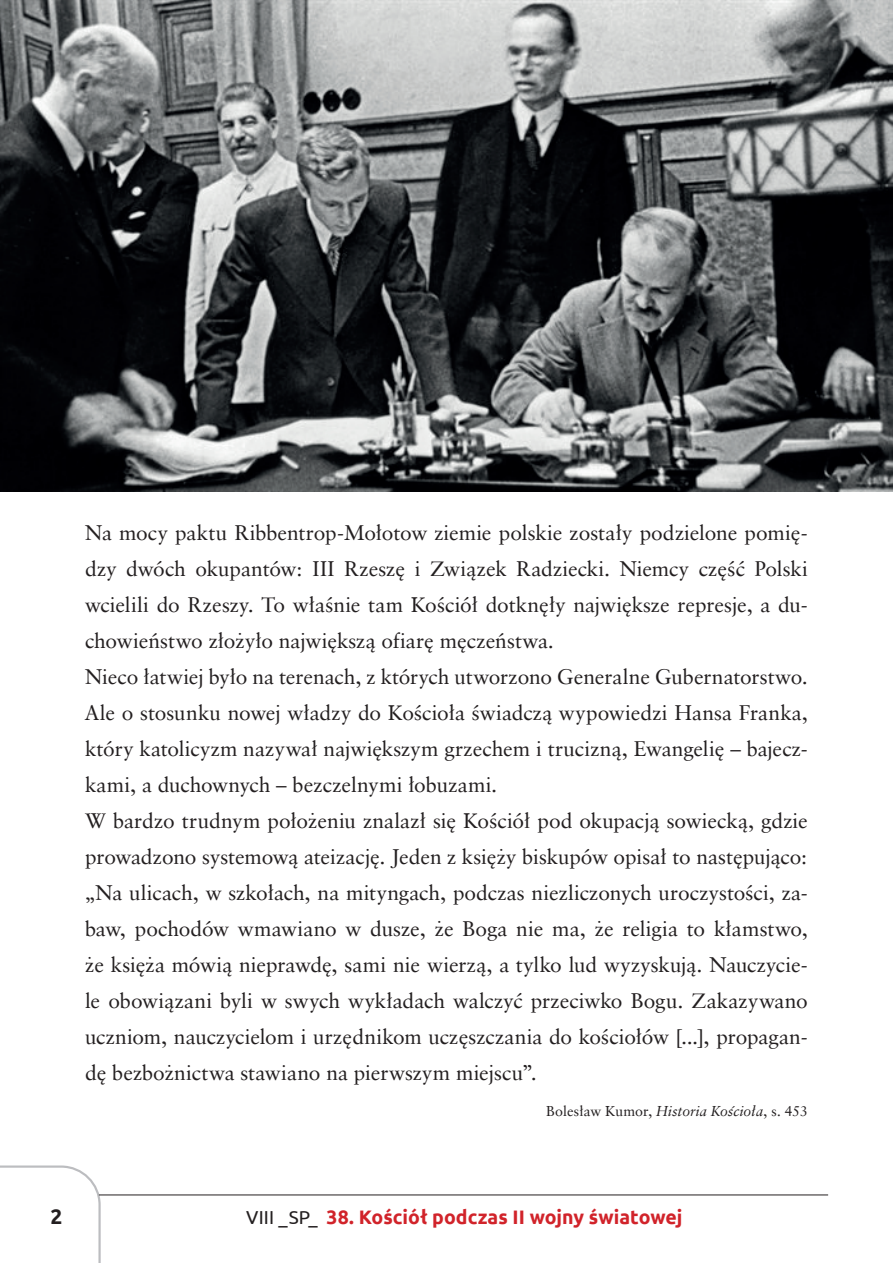
<style>
.page{position:relative;width:893px;height:1263px;background:#fff}
.page>*{position:absolute;margin:0;border:0;box-sizing:border-box;transform-origin:0 0}
.t1{font:21px/36px "Class Garmnd EU Normal";color:#231f20}
.t2{font:700 21px "Ubuntu";color:#231f20}
.t3{font:700 19.5px "Ubuntu";color:#d1232a}
.t4{font:14.25px "Class Garmnd EU Normal";color:#231f20}
.s1{font-family:"Class Garmnd EU";font-style:italic}
.s2{font-weight:400;font-size:18.75px;color:#231f20}
</style>
<div class="page">
<svg style="left:0;top:1165px;width:101px;height:98px"></svg>
<hr style="left:99px;top:1195px;width:729px;height:1px;background:#231f20">
<img style="left:0;top:0;width:893px;height:491px">
<p class="t1" style="left:85px;top:515px;width:724px">Na mocy paktu Ribbentrop-Mołotow ziemie polskie zostały podzielone pomię&shy;dzy dwóch okupantów: III Rzeszę i Związek Radziecki. Niemcy część Polski wcielili do Rzeszy. To właśnie tam Kościół dotknęły największe represje, a du&shy;chowieństwo złożyło największą ofiarę męczeństwa.<br>Nieco łatwiej było na terenach, z których utworzono Generalne Gubernatorstwo.<br>Ale o stosunku nowej władzy do Kościoła świadczą wypowiedzi Hansa Franka, który katolicyzm nazywał największym grzechem i trucizną, Ewangelię – bajecz&shy;kami, a duchownych – bezczelnymi łobuzami.<br>W bardzo trudnym położeniu znalazł się Kościół pod okupacją sowiecką, gdzie prowadzono systemową ateizację. Jeden z księży biskupów opisał to następująco: „Na ulicach, w szkołach, na mityngach, podczas niezliczonych uroczystości, za&shy;baw, pochodów wmawiano w dusze, że Boga nie ma, że religia to kłamstwo, że księża mówią nieprawdę, sami nie wierzą, a tylko lud wyzyskują. Nauczycie&shy;le obowiązani byli w swych wykładach walczyć przeciwko Bogu. Zakazywano uczniom, nauczycielom i urzędnikom uczęszczania do kościołów [...], propagan&shy;dę bezbożnictwa stawiano na pierwszym miejscu”.</p>
<p class="t4" style="left:546px;top:1102px;width:263px">Bolesław Kumor, <span class="s1">Historia Kościoła</span>, s. 453</p>
<p class="t2" style="left:50px;top:1204px;width:13px">2</p>
<p class="t3" style="left:246px;top:1205px;width:438px"><span class="s2">VIII _SP_</span> 38. Kościół podczas II wojny światowej</p>
</div>
